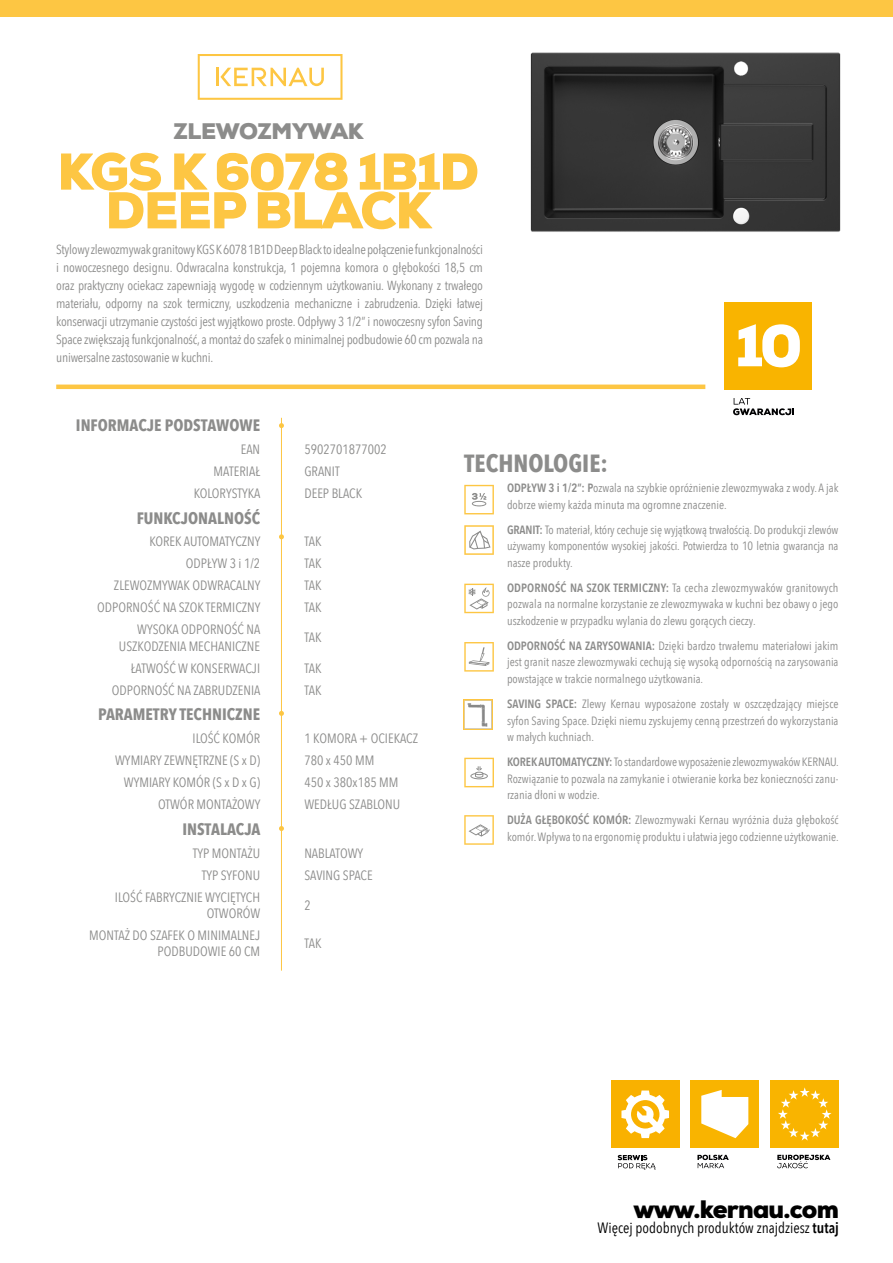
<style>
.page{position:relative;width:893px;height:1263px;background:#fff}
.page>*{position:absolute;margin:0;border:0;box-sizing:border-box;transform-origin:0 0}
.t1{font:900 51.6px/38.7px "Nexa";letter-spacing:-.035em;color:#fdc643;text-align:center}
.t2{font:900 25.2px "Nexa";letter-spacing:-.03em;color:#000}
.t3{font:700 24.75px "Avenir Next Condensed";color:#8c8c8b}
.t4{font:900 22.5px "Nexa";letter-spacing:-.015em;color:#8c8c8b}
.t5{font:700 16.5px "Avenir Next Condensed";color:#8c8c8b}
.t6{font:15px "Avenir Next Condensed";color:#000}
.t7{font:13.5px/16.2px "Avenir Next Condensed";color:#8c8c8b;text-align:right}
.t8{font:13.2px/18px "Avenir Next Condensed";letter-spacing:-.02em;color:#8c8c8b;text-align:justify}
.t9{font:12px/16.5px "Avenir Next Condensed";color:#8c8c8b;text-align:justify}
.s1{font-weight:600}
</style>
<div class="page">
<hr style="left:281px;top:418px;width:1px;height:553px;background:#fdc643">
<div style="left:0;top:0;width:893px;height:16px;background:#fdc643"></div>
<svg style="left:279px;top:423px;width:5px;height:5px"></svg>
<svg style="left:279px;top:534px;width:5px;height:5px"></svg>
<svg style="left:279px;top:711px;width:5px;height:5px"></svg>
<hr style="left:56px;top:385px;width:649px;height:4px;background:#fdc643">
<svg style="left:279px;top:826px;width:5px;height:5px"></svg>
<svg style="left:198px;top:54px;width:144px;height:46px"></svg>
<hr style="left:216px;top:68px;width:3px;height:18px;background:#fdc643">
<div style="left:725px;top:302px;width:87px;height:88px;background:#f9b400"></div>
<svg style="left:733px;top:398px;width:61px;height:17px"></svg>
<svg style="left:738px;top:324px;width:62px;height:43px"></svg>
<svg style="left:464px;top:485px;width:30px;height:29px"></svg>
<svg style="left:464px;top:525px;width:30px;height:30px"></svg>
<svg style="left:464px;top:584px;width:30px;height:29px"></svg>
<div style="left:770px;top:1080px;width:69px;height:68px;background:#f9b400"></div>
<svg style="left:778px;top:1087px;width:53px;height:53px"></svg>
<svg style="left:777px;top:1155px;width:53px;height:13px"></svg>
<div style="left:691px;top:1080px;width:68px;height:68px;background:#f9b400"></div>
<svg style="left:697px;top:1155px;width:32px;height:13px"></svg>
<svg style="left:701px;top:1090px;width:47px;height:48px"></svg>
<div style="left:611px;top:1080px;width:68px;height:68px;background:#f9b100"></div>
<svg style="left:618px;top:1155px;width:38px;height:14px"></svg>
<svg style="left:621px;top:1090px;width:48px;height:48px"></svg>
<img style="left:530px;top:52px;width:311px;height:180px">
<svg style="left:464px;top:758px;width:30px;height:29px"></svg>
<svg style="left:464px;top:815px;width:30px;height:30px"></svg>
<svg style="left:464px;top:642px;width:30px;height:30px"></svg>
<img style="left:463px;top:699px;width:30px;height:30px">
<h3 class="t4" style="left:173px;top:117px;width:192px">ZLEWOZMYWAK</h3>
<h1 class="t1" style="left:57px;top:153px;width:423px">KGS K 6078 1B1D<br>DEEP BLACK</h1>
<p class="t8" style="left:56px;top:240px;width:428px">Stylowy zlewozmywak granitowy KGS K 6078 1B1D Deep Black to idealne połączenie funkcjonalności i nowoczesnego designu. Odwracalna konstrukcja, 1 pojemna komora o głębokości 18,5 cm oraz praktyczny ociekacz zapewniają wygodę w codziennym użytkowaniu. Wykonany z trwałego materiału, odporny na szok termiczny, uszkodzenia mechaniczne i zabrudzenia. Dzięki łatwej konserwacji utrzymanie czystości jest wyjątkowo proste. Odpływy 3 1/2” i nowoczesny syfon Saving Space zwiększają funkcjonalność, a montaż do szafek o minimalnej podbudowie 60 cm pozwala na uniwersalne zastosowanie w kuchni.</p>
<h3 class="t5" style="left:76px;top:415px;width:186px">INFORMACJE PODSTAWOWE</h3>
<p class="t7" style="left:241px;top:440px;width:21px">EAN</p>
<p class="t7" style="left:304px;top:440px;width:84px">5902701877002</p>
<p class="t7" style="left:214px;top:462px;width:48px">MATERIAŁ</p>
<p class="t7" style="left:304px;top:462px;width:37px">GRANIT</p>
<p class="t7" style="left:194px;top:484px;width:68px">KOLORYSTYKA</p>
<p class="t7" style="left:304px;top:484px;width:59px">DEEP BLACK</p>
<h3 class="t5" style="left:137px;top:508px;width:125px">FUNKCJONALNOŚĆ</h3>
<p class="t7" style="left:149px;top:533px;width:113px">KOREK AUTOMATYCZNY</p>
<p class="t7" style="left:304px;top:533px;width:19px">TAK</p>
<p class="t7" style="left:186px;top:555px;width:76px">ODPŁYW 3 i 1/2</p>
<p class="t7" style="left:304px;top:555px;width:19px">TAK</p>
<p class="t7" style="left:114px;top:577px;width:148px">ZLEWOZMYWAK ODWRACALNY</p>
<p class="t7" style="left:304px;top:577px;width:19px">TAK</p>
<p class="t7" style="left:97px;top:599px;width:165px">ODPORNOŚĆ NA SZOK TERMICZNY</p>
<p class="t7" style="left:304px;top:599px;width:19px">TAK</p>
<p class="t7" style="left:119px;top:621px;width:143px">WYSOKA ODPORNOŚĆ NA<br>USZKODZENIA MECHANICZNE</p>
<p class="t7" style="left:304px;top:629px;width:19px">TAK</p>
<p class="t7" style="left:131px;top:659px;width:131px">ŁATWOŚĆ W KONSERWACJI</p>
<p class="t7" style="left:304px;top:659px;width:19px">TAK</p>
<p class="t7" style="left:112px;top:681px;width:150px">ODPORNOŚĆ NA ZABRUDZENIA</p>
<p class="t7" style="left:304px;top:681px;width:19px">TAK</p>
<h3 class="t5" style="left:98px;top:704px;width:164px">PARAMETRY TECHNICZNE</h3>
<p class="t7" style="left:193px;top:730px;width:69px">ILOŚĆ KOMÓR</p>
<p class="t7" style="left:304px;top:730px;width:115px">1 KOMORA + OCIEKACZ</p>
<p class="t7" style="left:115px;top:752px;width:147px">WYMIARY ZEWNĘTRZNE (S x D)</p>
<p class="t7" style="left:304px;top:752px;width:71px">780 x 450 MM</p>
<p class="t7" style="left:124px;top:774px;width:138px">WYMIARY KOMÓR (S x D x G)</p>
<p class="t7" style="left:304px;top:774px;width:96px">450 x 380x185 MM</p>
<p class="t7" style="left:158px;top:796px;width:104px">OTWÓR MONTAŻOWY</p>
<p class="t7" style="left:304px;top:796px;width:97px">WEDŁUG SZABLONU</p>
<h3 class="t5" style="left:182px;top:819px;width:80px">INSTALACJA</h3>
<p class="t7" style="left:193px;top:844px;width:69px">TYP MONTAŻU</p>
<p class="t7" style="left:304px;top:844px;width:60px">NABLATOWY</p>
<p class="t7" style="left:202px;top:866px;width:60px">TYP SYFONU</p>
<p class="t7" style="left:304px;top:866px;width:70px">SAVING SPACE</p>
<p class="t7" style="left:115px;top:888px;width:147px">ILOŚĆ FABRYCZNIE WYCIĘTYCH<br>OTWORÓW</p>
<p class="t7" style="left:304px;top:896px;width:8px">2</p>
<p class="t7" style="left:89px;top:926px;width:172px">MONTAŻ DO SZAFEK O MINIMALNEJ<br>PODBUDOWIE 60 CM</p>
<p class="t7" style="left:304px;top:934px;width:19px">TAK</p>
<h3 class="t3" style="left:464px;top:448px;width:145px">TECHNOLOGIE:</h3>
<p class="t9" style="left:507px;top:479px;width:333px"><span class="s1">ODPŁYW 3 i 1/2”: P</span>ozwala na szybkie opróżnienie zlewozmywaka z wody. A jak dobrze wiemy każda minuta ma ogromne znaczenie.</p>
<p class="t9" style="left:507px;top:521px;width:333px"><span class="s1">GRANIT:</span> To materiał, który cechuje się wyjątkową trwałością. Do produkcji zlewów używamy komponentów wysokiej jakości. Potwierdza to 10 letnia gwarancja na nasze produkty.</p>
<p class="t9" style="left:507px;top:579px;width:333px"><span class="s1">ODPORNOŚĆ NA SZOK TERMICZNY:</span> Ta cecha zlewozmywaków granitowych pozwala na normalne korzystanie ze zlewozmywaka w kuchni bez obawy o jego uszkodzenie w przypadku wylania do zlewu gorących cieczy.</p>
<p class="t9" style="left:507px;top:637px;width:333px"><span class="s1">ODPORNOŚĆ NA ZARYSOWANIA:</span> Dzięki bardzo trwałemu materiałowi jakim jest granit nasze zlewozmywaki cechują się wysoką odpornością na zarysowania powstające w trakcie normalnego użytkowania.</p>
<p class="t9" style="left:507px;top:695px;width:333px"><span class="s1">SAVING SPACE:</span> Zlewy Kernau wyposażone zostały w oszczędzający miejsce syfon Saving Space. Dzięki niemu zyskujemy cenną przestrzeń do wykorzystania w małych kuchniach.</p>
<p class="t9" style="left:507px;top:753px;width:333px"><span class="s1">KOREK AUTOMATYCZNY:</span> To standardowe wyposażenie zlewozmywaków KERNAU.<br>Rozwiązanie to pozwala na zamykanie i otwieranie korka bez konieczności zanu&shy;rzania dłoni w wodzie.</p>
<p class="t9" style="left:507px;top:811px;width:333px"><span class="s1">DUŻA GŁĘBOKOŚĆ KOMÓR:</span> Zlewozmywaki Kernau wyróżnia duża głębokość komór. Wpływa to na ergonomię produktu i ułatwia jego codzienne użytkowanie.</p>
<h2 class="t2" style="left:633px;top:1193px;width:207px">www.kernau.com</h2>
<p class="t6" style="left:598px;top:1215px;width:243px">Więcej podobnych produktów znajdziesz <span class="s1">tutaj</span></p>
</div>
